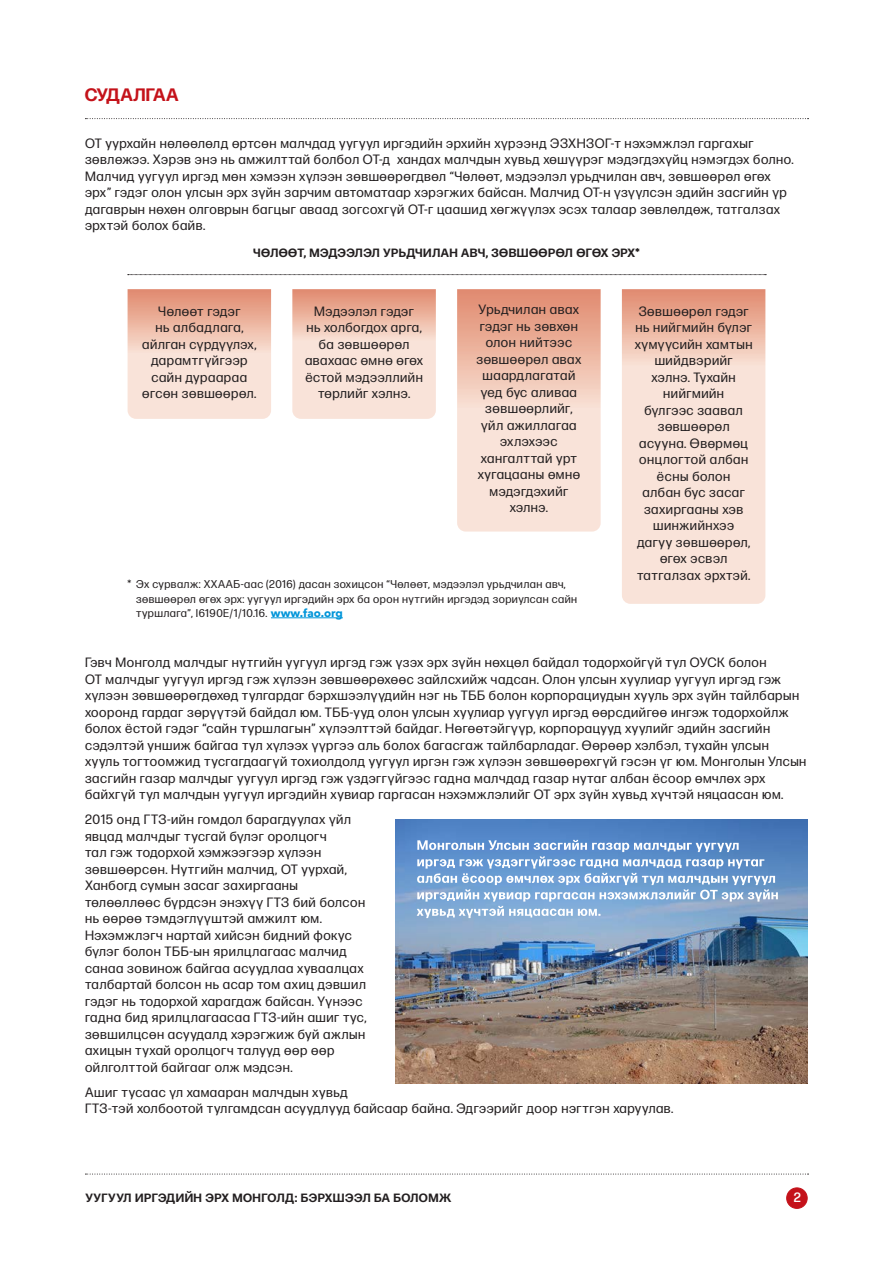
<style>
.page{position:relative;width:893px;height:1263px;background:#fff}
.page>*{position:absolute;margin:0;border:0;box-sizing:border-box;transform-origin:0 0}
.body___indent{font:700 18px "Forma DJR Cyrillic Banner";letter-spacing:.04em;color:#c4121a}
.body{font:13.5px/16.5px "Forma DJR Cyrillic Text";letter-spacing:.04em;color:#231f20}
.body-2{font:500 13.5px "Forma DJR Cyrillic Text";color:#fff}
.body___rule{font:700 12px "Forma DJR Cyrillic Text";letter-spacing:.04em;color:#231f20}
.body-3{font:700 12px "Forma DJR Cyrillic Text";letter-spacing:.04em;color:#231f20}
.body-4{font:11.25px/14.2px "Forma DJR Cyrillic Text";letter-spacing:.04em;color:#231f20}
.s1{font-family:"Avenir Next";font-weight:700;color:#0095d9}
</style>
<div class="page">
<svg style="left:85px;top:118px;width:723px;height:1px"></svg>
<div style="left:787px;top:1188px;width:20px;height:20px;background:#c4121a;border-radius:50%"></div>
<div style="left:786px;top:1187px;width:21px;height:22px;border:1px solid #c4121a;border-radius:50%"></div>
<svg style="left:85px;top:1174px;width:723px;height:1px"></svg>
<svg style="left:128px;top:274px;width:638px;height:1px"></svg>
<svg style="left:128px;top:289px;width:143px;height:130px;background:#f2cbbc"></svg>
<svg style="left:292px;top:289px;width:144px;height:130px;background:#f4d0c2"></svg>
<svg style="left:457px;top:289px;width:144px;height:242px;background:#f2ccbd"></svg>
<svg style="left:622px;top:289px;width:143px;height:315px;background:#f5d7cb"></svg>
<hr style="left:271px;top:617px;width:72px;height:1px;background:#0095d9">
<img style="left:395px;top:820px;width:413px;height:263px">
<svg style="left:417px;top:840px;width:361px;height:78px;background:#8aafd8"></svg>
<p class="body___indent" style="left:85px;top:82px;width:95px">СУДАЛГАА</p>
<p class="body" style="left:85px;top:134px;width:710px">ОТ уурхайн нөлөөлөлд өртсөн малчдад уугуул иргэдийн эрхийн хүрээнд ЭЗХНЗОГ-т нэхэмжлэл гаргахыг зөвлөжээ. Хэрэв энэ нь амжилттай болбол ОТ-д хандах малчдын хувьд хөшүүрэг мэдэгдэхүйц нэмэгдэх болно.<br>Малчид уугуул иргэд мөн хэмээн хүлээн зөвшөөрөгдвөл “Чөлөөт, мэдээлэл урьдчилан авч, зөвшөөрөл өгөх эрх” гэдэг олон улсын эрх зүйн зарчим автоматаар хэрэгжих байсан. Малчид ОТ-н үзүүлсэн эдийн засгийн үр дагаврын нөхөн олговрын багцыг аваад зогсохгүй ОТ-г цаашид хөгжүүлэх эсэх талаар зөвлөлдөж, татгалзах эрхтэй болох байв.</p>
<p class="body___rule" style="left:253px;top:244px;width:388px">ЧӨЛӨӨТ, МЭДЭЭЛЭЛ УРЬДЧИЛАН АВЧ, ЗӨВШӨӨРӨЛ ӨГӨХ ЭРХ*</p>
<p class="body" style="left:142px;top:302px;width:116px;text-align:center">Чөлөөт гэдэг<br>нь албадлага, айлган сүрдүүлэх, дарамтгүйгээр сайн дураараа өгсөн зөвшөөрөл.</p>
<p class="body" style="left:305px;top:302px;width:120px;text-align:center">Мэдээлэл гэдэг<br>нь холбогдох арга, ба зөвшөөрөл авахаас өмнө өгөх ёстой мэдээллийн төрлийг хэлнэ.</p>
<p class="body" style="left:476px;top:300px;width:106px;text-align:center">Урьдчилан авах гэдэг нь зөвхөн олон нийтээс зөвшөөрөл авах шаардлагатай үед бус аливаа зөвшөөрлийг, үйл ажиллагаа эхлэхээс хангалттай урт хугацааны өмнө мэдэгдэхийг хэлнэ.</p>
<p class="body" style="left:635px;top:302px;width:119px;text-align:center">Зөвшөөрөл гэдэг нь нийгмийн бүлэг хүмүүсийн хамтын шийдвэрийг хэлнэ. Тухайн нийгмийн<br>бүлгээс заавал зөвшөөрөл асууна. Өвөрмөц онцлогтой албан ёсны болон<br>албан бус засаг захиргааны хэв шинжийнхээ дагуу зөвшөөрөл, өгөх эсвэл татгалзах эрхтэй.</p>
<p class="body-4" style="left:136px;top:577px;width:443px;text-indent:-9px">* Эх сурвалж: ХХААБ-аас (2016) дасан зохицсон “Чөлөөт, мэдээлэл урьдчилан авч, зөвшөөрөл өгөх эрх: уугуул иргэдийн эрх ба орон нутгийн иргэдэд зориулсан сайн туршлага”, I6190E/1/10.16. <span class="s1">www.fao.org</span></p>
<p class="body" style="left:85px;top:653px;width:723px">Гэвч Монголд малчдыг нутгийн уугуул иргэд гэж үзэх эрх зүйн нөхцөл байдал тодорхойгүй тул ОУСК болон<br>ОТ малчдыг уугуул иргэд гэж хүлээн зөвшөөрөхөөс зайлсхийж чадсан. Олон улсын хуулиар уугуул иргэд гэж хүлээн зөвшөөрөгдөхөд тулгардаг бэрхшээлүүдийн нэг нь ТББ болон корпорациудын хууль эрх зүйн тайлбарын хооронд гардаг зөрүүтэй байдал юм. ТББ-ууд олон улсын хуулиар уугуул иргэд өөрсдийгөө ингэж тодорхойлж болох ёстой гэдэг “сайн туршлагын” хүлээлттэй байдаг. Нөгөөтэйгүүр, корпорацууд хуулийг эдийн засгийн сэдэлтэй уншиж байгаа тул хүлээх үүргээ аль болох багасгаж тайлбарладаг. Өөрөөр хэлбэл, тухайн улсын хууль тогтоомжид тусгагдаагүй тохиолдолд уугуул иргэн гэж хүлээн зөвшөөрөхгүй гэсэн үг юм. Монголын Улсын засгийн газар малчдыг уугуул иргэд гэж үздэггүйгээс гадна малчдад газар нутаг албан ёсоор өмчлөх эрх байхгүй тул малчдын уугуул иргэдийн хувиар гаргасан нэхэмжлэлийг ОТ эрх зүйн хувьд хүчтэй няцаасан юм.</p>
<p class="body" style="left:85px;top:810px;width:283px">2015 онд ГТЗ-ийн гомдол барагдуулах үйл явцад малчдыг тусгай бүлэг оролцогч<br>тал гэж тодорхой хэмжээгээр хүлээн зөвшөөрсөн. Нутгийн малчид, ОТ уурхай, Ханбогд сумын засаг захиргааны төлөөллөөс бүрдсэн энэхүү ГТЗ бий болсон нь өөрөө тэмдэглүүштэй амжилт юм.<br>Нэхэмжлэгч нартай хийсэн бидний фокус бүлэг болон ТББ-ын ярилцлагаас малчид санаа зовинож байгаа асуудлаа хуваалцах талбартай болсон нь асар том ахиц дэвшил гэдэг нь тодорхой харагдаж байсан. Үүнээс гадна бид ярилцлагаасаа ГТЗ-ийн ашиг тус, зөвшилцсөн асуудалд хэрэгжиж буй ажлын ахицын тухай оролцогч талууд өөр өөр ойлголттой байгааг олж мэдсэн.</p>
<p class="body" style="left:85px;top:1083px;width:590px">Ашиг тусаас үл хамааран малчдын хувьд<br>ГТЗ-тэй холбоотой тулгамдсан асуудлууд байсаар байна. Эдгээрийг доор нэгтгэн харуулав.</p>
<p class="body-3" style="left:85px;top:1188px;width:367px">УУГУУЛ ИРГЭДИЙН ЭРХ МОНГОЛД: БЭРХШЭЭЛ БА БОЛОМЖ</p>
<p class="body-2" style="left:794px;top:1187px;width:9px">2</p>
</div>
